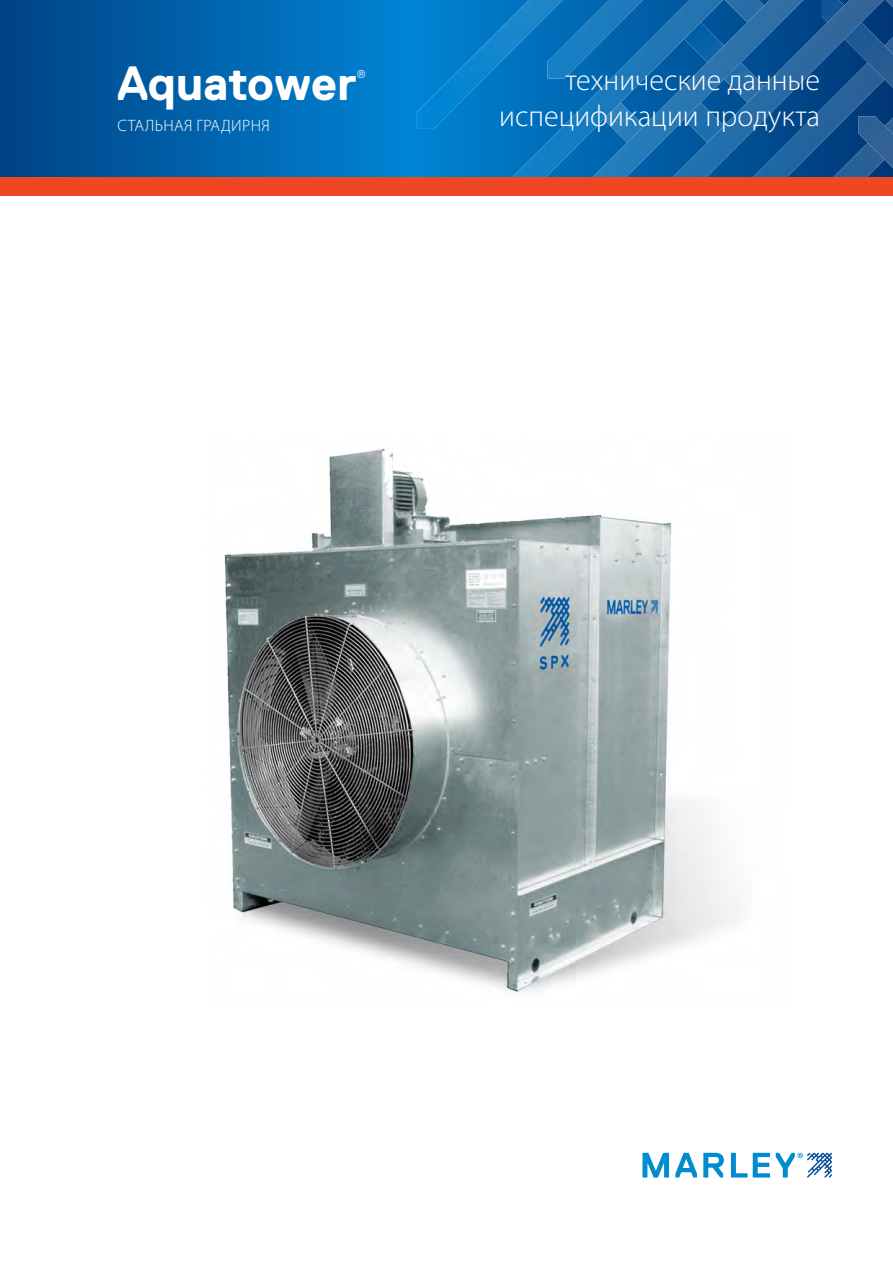
<style>
.page{position:relative;width:893px;height:1263px;background:#fff}
.page>*{position:absolute;margin:0;border:0;box-sizing:border-box;transform-origin:0 0}
.t1{font:700 48px "Replica Std";letter-spacing:-.01em;color:#fff}
.Front_Cover_Page_Sub{font:300 30px/36px "Myriad Pro";color:#fff;text-align:right}
.Front_Cover_Page_Sub-2{font:300 16.5px "Myriad Pro";letter-spacing:.02em;color:#fff}
.t2{font:300 11.4px "Replica Std";color:#fff;scale:.94 1}
</style>
<div class="page">
<svg style="left:642px;top:1153px;width:27px;height:24px"></svg>
<svg style="left:675px;top:1153px;width:22px;height:24px"></svg>
<svg style="left:703px;top:1153px;width:21px;height:24px"></svg>
<svg style="left:731px;top:1153px;width:39px;height:24px"></svg>
<svg style="left:776px;top:1153px;width:56px;height:24px"></svg>
<svg style="left:0;top:0;width:822px;height:177px;background:#0064ae"></svg>
<img style="left:417px;top:0;width:146px;height:129px">
<img style="left:547px;top:0;width:92px;height:79px">
<img style="left:693px;top:22px;width:38px;height:81px">
<img style="left:604px;top:137px;width:23px;height:5px">
<img style="left:725px;top:0;width:4px;height:22px">
<img style="left:781px;top:0;width:22px;height:17px">
<img style="left:729px;top:0;width:52px;height:75px">
<img style="left:678px;top:40px;width:52px;height:85px">
<img style="left:627px;top:91px;width:52px;height:85px">
<img style="left:590px;top:142px;width:38px;height:35px">
<img style="left:693px;top:0;width:30px;height:31px">
<img style="left:639px;top:0;width:54px;height:84px">
<img style="left:746px;top:0;width:54px;height:15px">
<img style="left:586px;top:49px;width:54px;height:88px">
<img style="left:533px;top:103px;width:54px;height:74px">
<img style="left:509px;top:156px;width:25px;height:21px">
<img style="left:426px;top:173px;width:54px;height:4px">
<img style="left:750px;top:37px;width:143px;height:140px">
<img style="left:822px;top:0;width:71px;height:88px">
<img style="left:831px;top:118px;width:62px;height:59px">
<img style="left:858px;top:116px;width:35px;height:52px">
<img style="left:832px;top:0;width:52px;height:35px">
<img style="left:781px;top:17px;width:52px;height:85px">
<img style="left:731px;top:67px;width:52px;height:86px">
<img style="left:832px;top:34px;width:18px;height:18px">
<img style="left:680px;top:118px;width:52px;height:59px">
<svg style="left:670px;top:168px;width:12px;height:9px"></svg>
<div style="left:0;top:177px;width:893px;height:19px;background:#ef4722"></div>
<img style="left:224px;top:448px;width:515px;height:545px">
<p class="t1" style="left:117px;top:57px;width:241px">Aquatower</p>
<p class="t2" style="left:357px;top:68px;width:11px">®</p>
<p class="Front_Cover_Page_Sub-2" style="left:117px;top:116px;width:154px">СТАЛЬНАЯ ГРАДИРНЯ</p>
<p class="Front_Cover_Page_Sub" style="left:499px;top:62px;width:322px">технические данные испецификации продукта</p>
</div>
